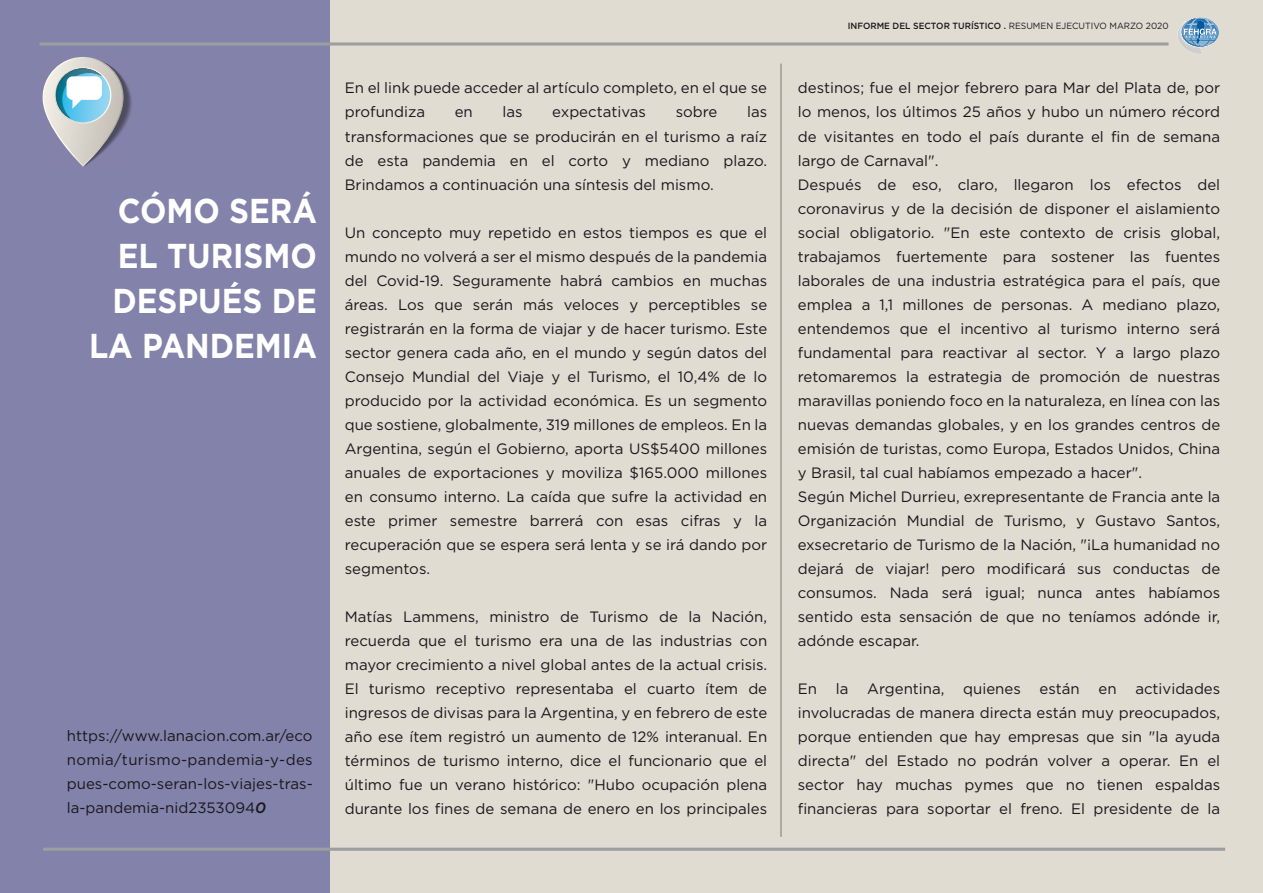
<style>
.page{position:relative;width:1263px;height:893px;background:#e0dcd2}
.page>*{position:absolute;margin:0;border:0;box-sizing:border-box;transform-origin:0 0}
.t1{font:700 34.5px/45px "Gotham";color:#fff;text-align:right;scale:.9 1}
.t2{font:15px/24px "Gotham";color:#1a171c;text-align:justify}
.t3{font:500 9px "Gotham";color:#1a171c;scale:.96 1}
.s1{font-weight:500;font-style:italic}
.s2{font-weight:400}
</style>
<div class="page">
<div style="left:0;top:0;width:330px;height:893px;background:#8382aa"></div>
<svg style="left:1177px;top:17px;width:42px;height:37px"></svg>
<hr style="left:39px;top:42px;width:1129px;height:3px;background:#9c9e9f">
<hr style="left:43px;top:848px;width:1182px;height:3px;background:#9c9e9f">
<svg style="left:43px;top:57px;width:89px;height:110px"></svg>
<div style="left:67px;top:76px;width:35px;height:24px;background:#fff;border-radius:6px"></div>
<h1 class="t1" style="left:89px;top:188px;width:255px">CÓMO SERÁ<br>EL TURISMO<br>DESPUÉS DE<br>LA PANDEMIA</h1>
<p class="t2" style="left:67px;top:723px;width:248px">https://www.lanacion.com.ar/eco nomia/turismo-pandemia-y-des pues-como-seran-los-viajes-tras&shy;la-pandemia-nid2353094<span class="s1">0</span></p>
<p class="t2" style="left:345px;top:76px;width:424px">En el link puede acceder al artículo completo, en el que se profundiza</p>
<p class="t2" style="left:345px;top:100px;width:424px;text-indent:402px">las transformaciones que se producirán en el turismo a raíz de esta pandemia en el corto y mediano plazo.<br>Brindamos a continuación una síntesis del mismo.</p>
<p class="t2" style="left:345px;top:220px;width:424px">Un concepto muy repetido en estos tiempos es que el mundo no volverá a ser el mismo después de la pandemia del Covid-19. Seguramente habrá cambios en muchas áreas. Los que serán más veloces y perceptibles se registrarán en la forma de viajar y de hacer turismo. Este sector genera cada año, en el mundo y según datos del Consejo Mundial del Viaje y el Turismo, el 10,4% de lo producido por la actividad económica. Es un segmento que sostiene, globalmente, 319 millones de empleos. En la Argentina, según el Gobierno, aporta US$5400 millones anuales de exportaciones y moviliza $165.000 millones en consumo interno. La caída que sufre la actividad en este primer semestre barrerá con esas cifras y la recuperación que se espera será lenta y se irá dando por segmentos.</p>
<p class="t2" style="left:345px;top:604px;width:424px">Matías Lammens, ministro de Turismo de la Nación, recuerda que el turismo era una de las industrias con mayor crecimiento a nivel global antes de la actual crisis.<br>El turismo receptivo representaba el cuarto ítem de ingresos de divisas para la Argentina, y en febrero de este año ese ítem registró un aumento de 12% interanual. En términos de turismo interno, dice el funcionario que el último fue un verano histórico: "Hubo ocupación plena durante los fines de semana de enero en los principales</p>
<p class="t2" style="left:455px;top:100px;width:20px">en</p>
<p class="t2" style="left:502px;top:100px;width:22px">las</p>
<p class="t2" style="left:552px;top:100px;width:95px">expectativas</p>
<p class="t2" style="left:676px;top:100px;width:43px">sobre</p>
<p class="t3" style="left:848px;top:20px;width:336px">INFORME DEL SECTOR TURÍSTICO . <span class="s2">RESUMEN EJECUTIVO MARZO 2020</span></p>
<p class="t2" style="left:798px;top:76px;width:424px;text-align:left">destinos; fue el mejor febrero para Mar del Plata de, por lo menos, los últimos 25 años y hubo un número récord de visitantes en todo el país durante el fin de semana largo de Carnaval".<br>Después de eso, claro, llegaron los efectos del coronavirus y de la decisión de disponer el aislamiento social obligatorio. "En este contexto de crisis global, trabajamos fuertemente para sostener las fuentes laborales de una industria estratégica para el país, que emplea a 1,1 millones de personas. A mediano plazo, entendemos que el incentivo al turismo interno será fundamental para reactivar al sector. Y a largo plazo retomaremos la estrategia de promoción de nuestras maravillas poniendo foco en la naturaleza, en línea con las nuevas demandas globales, y en los grandes centros de emisión de turistas, como Europa, Estados Unidos, China y Brasil, tal cual habíamos empezado a hacer".<br>Según Michel Durrieu, exrepresentante de Francia ante la Organización Mundial de Turismo, y Gustavo Santos, exsecretario de Turismo de la Nación, "¡La humanidad no dejará de viajar! pero modificará sus conductas de consumos. Nada será igual; nunca antes habíamos sentido esta sensación de que no teníamos adónde ir, adónde escapar.</p>
<p class="t2" style="left:798px;top:676px;width:424px">En la Argentina, quienes están en actividades involucradas de manera directa están muy preocupados, porque entienden que hay empresas que sin "la ayuda directa" del Estado no podrán volver a operar. En el sector hay muchas pymes que no tienen espaldas financieras para soportar el freno. El presidente de la</p>
</div>
